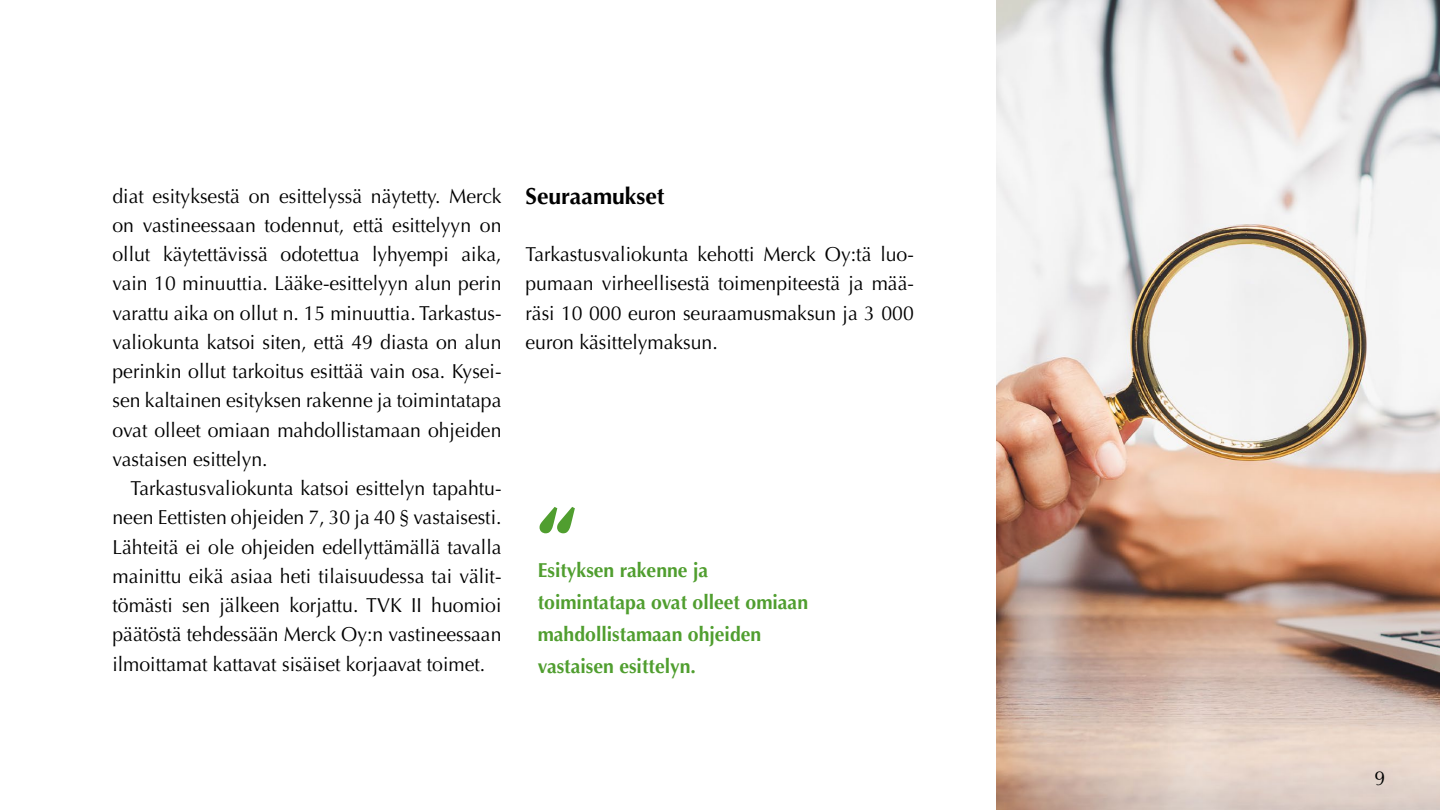
<style>
.page{position:relative;width:1440px;height:810px;background:#fff}
.page>*{position:absolute;margin:0;border:0;box-sizing:border-box;transform-origin:0 0}
.t1{font:900 75px "Optima";color:#509e2f}
.Väliotsikko{font:700 23.25px "Optima";color:#000}
.Leipis_sis{font:20.25px/29.2px "Optima";color:#000;text-align:justify;scale:.96 1}
.Leipis_ei_sis{font:20.25px/29.2px "Optima";color:#000;text-align:justify;scale:.96 1}
.Nosto{font:700 20.25px/32.2px "Optima";color:#509e2f;scale:.96 1}
</style>
<div class="page">
<img style="left:997px;top:0;width:443px;height:810px">
<p class="Leipis_sis" style="left:112px;top:181px;width:407px">diat esityksestä on esittelyssä näytetty. Merck on vastineessaan todennut, että esittelyyn on ollut käytettävissä odotettua lyhyempi aika, vain 10 minuuttia. Lääke-esittelyyn alun perin varattu aika on ollut n. 15 minuuttia. Tarkastus&shy;valiokunta katsoi siten, että 49 diasta on alun perinkin ollut tarkoitus esittää vain osa. Kysei&shy;sen kaltainen esityksen rakenne ja toimintatapa ovat olleet omiaan mahdollistamaan ohjeiden vastaisen esittelyn.</p>
<p class="Leipis_sis" style="left:112px;top:474px;width:407px;text-indent:18px">Tarkastusvaliokunta katsoi esittelyn tapahtu&shy;neen Eettisten ohjeiden 7, 30 ja 40 § vastaisesti.<br>Lähteitä ei ole ohjeiden edellyttämällä tavalla mainittu eikä asiaa heti tilaisuudessa tai välit&shy;tömästi sen jälkeen korjattu. TVK II huomioi päätöstä tehdessään Merck Oy:n vastineessaan ilmoittamat kattavat sisäiset korjaavat toimet.</p>
<p class="Väliotsikko" style="left:525px;top:182px;width:141px">Seuraamukset</p>
<p class="Leipis_ei_sis" style="left:525px;top:240px;width:406px">Tarkastusvaliokunta kehotti Merck Oy:tä luo&shy;pumaan virheellisestä toimenpiteestä ja mää&shy;räsi 10 000 euron seuraamusmaksun ja 3 000 euron käsittelymaksun.</p>
<p class="t1" style="left:538px;top:489px;width:40px">“</p>
<p class="Nosto" style="left:538px;top:554px;width:283px">Esityksen rakenne ja toimintatapa ovat olleet omiaan mahdollistamaan ohjeiden vastaisen esittelyn.</p>
<p class="Leipis_sis" style="left:1374px;top:764px;width:13px">9</p>
</div>
